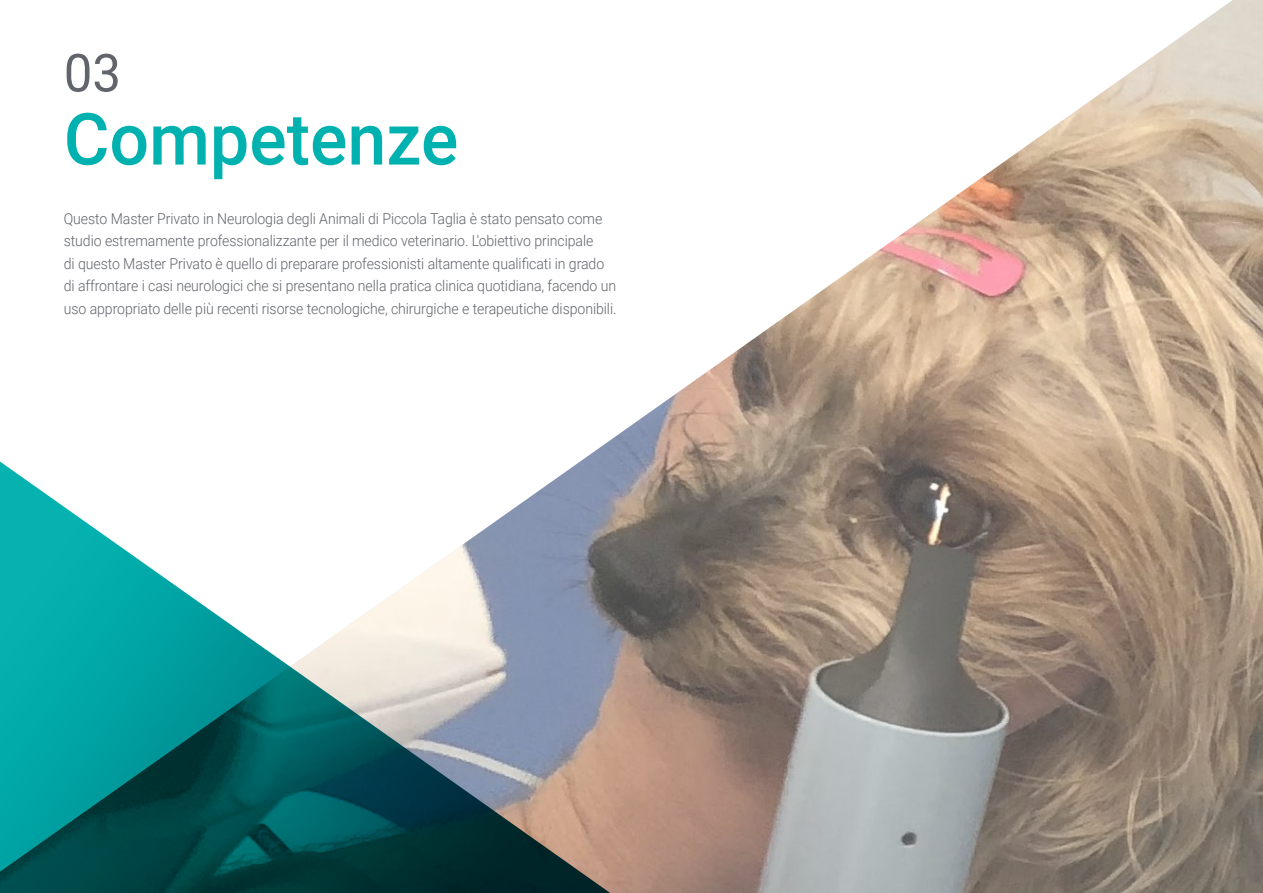
<style>
.page{position:relative;width:1263px;height:893px;background:#fff}
.page>*{position:absolute;margin:0;border:0;box-sizing:border-box;transform-origin:0 0}
.t1{font:500 72px "Roboto";color:#00b2af}
.t2{font:52.5px "Roboto";color:#61646a}
.t3{font:300 15px/22.5px "Roboto";letter-spacing:-.005em;color:#61646a;scale:.94 1}
</style>
<div class="page">
<img style="left:602px;top:0;width:661px;height:893px">
<svg style="left:0;top:446px;width:640px;height:447px"></svg>
<h2 class="t2" style="left:64px;top:36px;width:59px">03</h2>
<h1 class="t1" style="left:64px;top:89px;width:396px">Competenze</h1>
<p class="t3" style="left:64px;top:207px;width:589px">Questo Master Privato in Neurologia degli Animali di Piccola Taglia è stato pensato come studio estremamente professionalizzante per il medico veterinario. L'obiettivo principale<br>di questo Master Privato è quello di preparare professionisti altamente qualificati in grado di affrontare i casi neurologici che si presentano nella pratica clinica quotidiana, facendo un uso appropriato delle più recenti risorse tecnologiche, chirurgiche e terapeutiche disponibili.</p>
</div>
